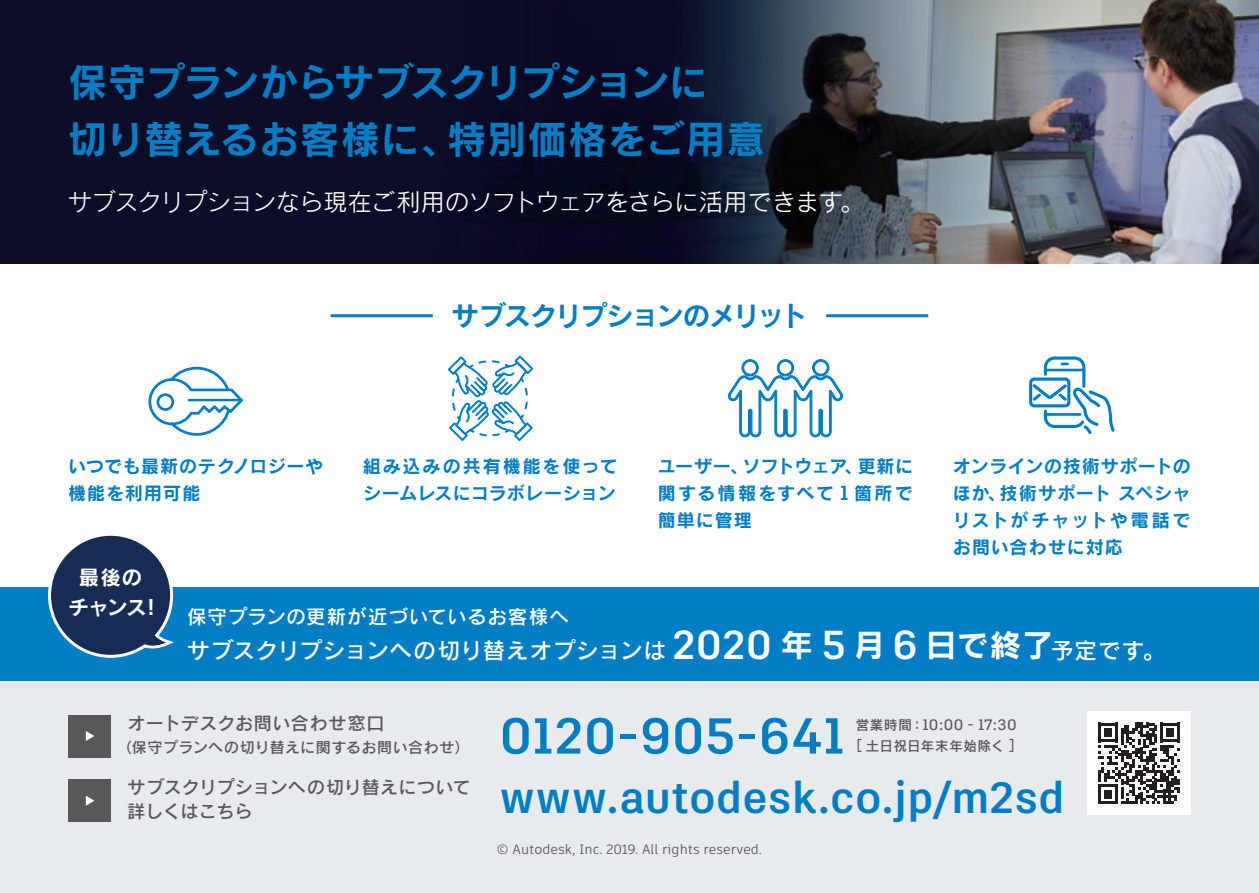
<style>
.page{position:relative;width:1259px;height:893px;background:#fff}
.page>*{position:absolute;margin:0;border:0;box-sizing:border-box;transform-origin:0 0}
.t1{font:700 50.4px "Artifakt Legend";letter-spacing:.03em;color:#007ec5}
.t2{font:700 43.8px "Artifakt Legend";letter-spacing:.015em;color:#007ec5}
.t3{font:39px/57px "Rodin Pro B";letter-spacing:-.01em;color:#007ec5}
.t4{font:27px "Rodin Pro B";letter-spacing:-.06em;color:#007ec5}
.t5{font:24px "Rodin Pro M";letter-spacing:-.025em;color:#fff}
.t6{font:22.5px "Rodin Pro DB";letter-spacing:.015em;color:#fff}
.t7{font:20.4px/30px "Rodin Pro B";letter-spacing:.005em;color:#fff;text-align:center}
.t8{font:19.5px "Rodin Pro DB";letter-spacing:.04em;color:#fff}
.t9{font:18px/27px "Rodin Pro B";letter-spacing:.05em;color:#007ec5}
.t10{font:18px/24px "Rodin Pro DB";letter-spacing:.01em;color:#57585a}
.t11{font:18px "Rodin Pro DB";letter-spacing:.03em;color:#57585a}
.t12{font:15px "Rodin Pro DB";letter-spacing:.03em;color:#57585a}
.t13{font:500 15px "Artifakt Legend";letter-spacing:.035em;color:#57585a}
.t14{font:13.5px "Artifakt Element";color:#57585a}
.t15{font:13.5px "Rodin Pro DB";letter-spacing:.02em;color:#57585a}
.s1{font-family:"Artifakt Legend";font-weight:700;font-size:20.1px}
.s2{font-family:"Artifakt Legend";font-weight:700;font-size:40.2px}
.s3{font-family:"Rodin Pro B";font-size:31.5px}
.s4{font-family:"Rodin Pro DB";font-weight:400;font-size:13.5px}
.s5{font-size:14.7px}
</style>
<div class="page">
<div style="left:0;top:672px;width:1259px;height:221px;background:#e8ebee"></div>
<div style="left:0;top:587px;width:1259px;height:93px;background:#007ec5"></div>
<img style="left:0;top:0;width:1259px;height:264px">
<svg style="left:148px;top:366px;width:95px;height:70px"></svg>
<svg style="left:727px;top:359px;width:117px;height:79px"></svg>
<svg style="left:1029px;top:356px;width:85px;height:78px"></svg>
<svg style="left:448px;top:355px;width:85px;height:86px"></svg>
<div style="left:1087px;top:711px;width:104px;height:104px;background:#fff"></div>
<svg style="left:1098px;top:723px;width:81px;height:81px"></svg>
<hr style="left:331px;top:314px;width:102px;height:3px;background:#007ec5">
<hr style="left:826px;top:314px;width:102px;height:3px;background:#007ec5">
<div style="left:50px;top:534px;width:122px;height:122px;background:#162c54;border-radius:50%"></div>
<div style="left:48px;top:533px;width:125px;height:125px;border:3px solid #fff;border-radius:50%"></div>
<svg style="left:127px;top:615px;width:47px;height:39px"></svg>
<div style="left:68px;top:715px;width:43px;height:42px;background:#57585a"></div>
<svg style="left:86px;top:731px;width:8px;height:10px"></svg>
<div style="left:68px;top:779px;width:43px;height:43px;background:#57585a"></div>
<svg style="left:86px;top:796px;width:8px;height:10px"></svg>
<h3 class="t3" style="left:68px;top:52px;width:699px">保守プランからサブスクリプションに<br>切り替えるお客様に、特別価格をご用意</h3>
<h3 class="t5" style="left:68px;top:187px;width:797px">サブスクリプションなら現在ご利用のソフトウェアをさらに活用できます。</h3>
<h3 class="t4" style="left:452px;top:298px;width:356px">サブスクリプションのメリット</h3>
<p class="t9" style="left:68px;top:452px;width:257px">いつでも最新のテクノロジーや機能を利用可能</p>
<p class="t9" style="left:658px;top:452px;width:257px;text-align:justify">ユーザー、ソフトウェア、更新に関する情報をすべて <span class="s1">1</span> 箇所で簡単に管理</p>
<p class="t9" style="left:363px;top:452px;width:257px">組み込みの共有機能を使ってシームレスにコラボレーション</p>
<p class="t9" style="left:952px;top:452px;width:240px;text-align:justify">オンラインの技術サポートのほか、技術サポートスペシャリストがチャットや電話でお問い合わせに対応</p>
<p class="t7" style="left:68px;top:561px;width:94px">最後の<br>チャンス！</p>
<p class="t8" style="left:187px;top:604px;width:383px">保守プランの更新が近づいているお客様へ</p>
<p class="t6" style="left:187px;top:635px;width:979px">サブスクリプションへの切り替えオプションは <span class="s2">2020</span> <span class="s3">年</span> <span class="s2">5</span> <span class="s3">月</span> <span class="s2">6</span> <span class="s3">日で終了</span>予定です。</p>
<p class="t11" style="left:128px;top:712px;width:258px">オートデスクお問い合わせ窓口</p>
<p class="t12" style="left:117px;top:738px;width:354px">（保守プランへの切り替えに関するお問い合わせ）</p>
<p class="t10" style="left:128px;top:775px;width:345px">サブスクリプションへの切り替えについて詳しくはこちら</p>
<h1 class="t1" style="left:500px;top:701px;width:346px">0120-905-641</h1>
<p class="t13" style="left:855px;top:715px;width:162px"><span class="s4">営業時間：</span>10:00 - 17:30</p>
<p class="t15" style="left:847px;top:737px;width:178px"><span class="s5">［</span>土日祝日年末年始除く<span class="s5">］</span></p>
<h2 class="t2" style="left:500px;top:767px;width:567px">www.autodesk.co.jp/m2sd</h2>
<p class="t14" style="left:496px;top:840px;width:267px">© Autodesk, Inc. 2019. All rights reserved.</p>
</div>
